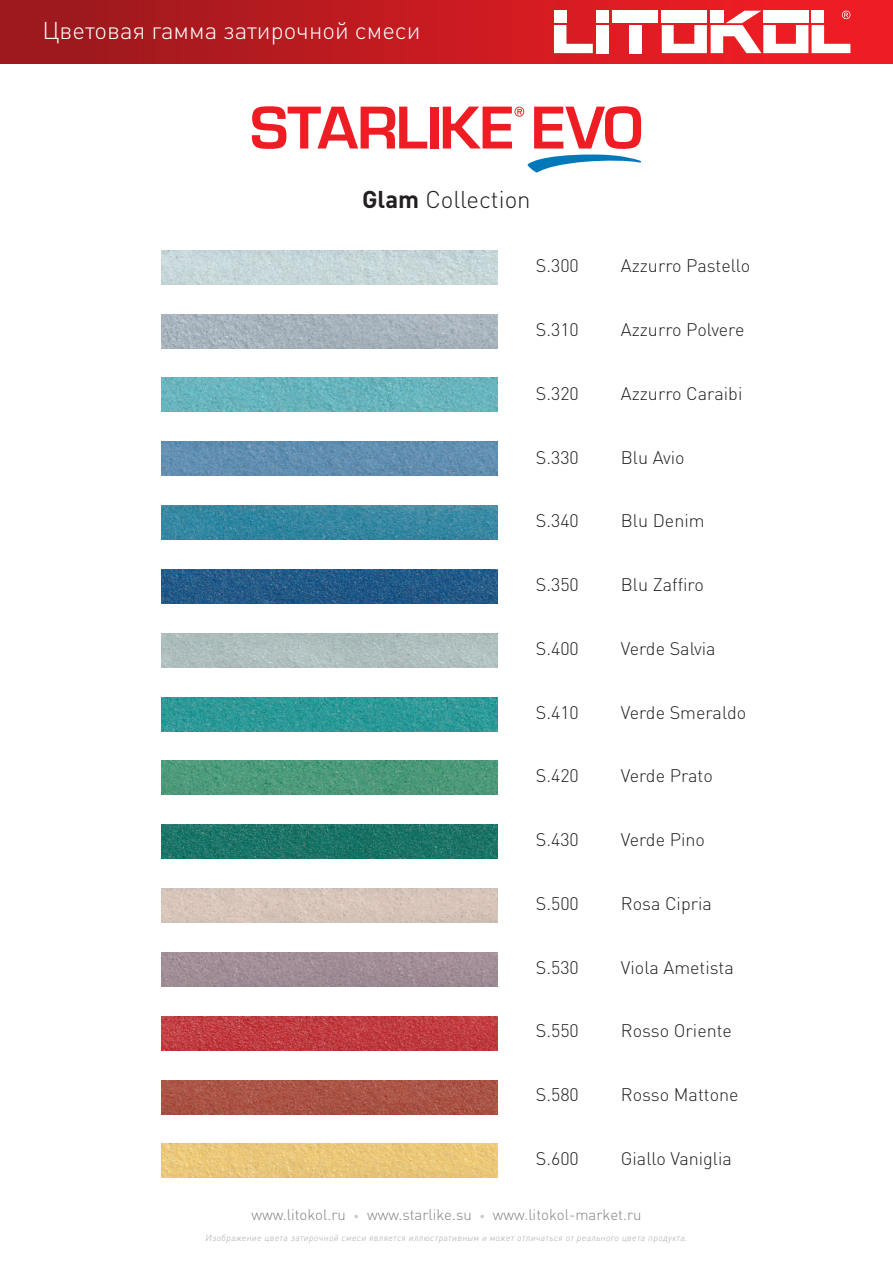
<style>
.page{position:relative;width:893px;height:1263px;background:#fff}
.page>*{position:absolute;margin:0;border:0;box-sizing:border-box;transform-origin:0 0}
.t1{font:300 24px "DIN Pro";color:#fff}
.t2{font:300 24px "DIN Pro";color:#231f20}
.t3{font:300 18px "DIN Pro";color:#231f20}
.t4{font:300 15px "DIN Pro";color:#808285}
.t5{font:italic 300 9px "DIN Pro";letter-spacing:.04em;color:#a8a9ad}
.s1{font-weight:700}
.s2{font-size:10.5px;color:#c7c8ca}
</style>
<div class="page">
<svg style="left:252px;top:106px;width:175px;height:43px"></svg>
<div style="left:430px;top:107px;width:8px;height:41px;background:#ee1d23"></div>
<svg style="left:443px;top:106px;width:199px;height:67px"></svg>
<img style="left:162px;top:378px;width:335px;height:34px">
<img style="left:162px;top:506px;width:335px;height:34px">
<img style="left:162px;top:569px;width:335px;height:34px">
<img style="left:162px;top:825px;width:335px;height:34px">
<img style="left:162px;top:633px;width:335px;height:34px">
<img style="left:162px;top:314px;width:335px;height:34px">
<img style="left:162px;top:442px;width:335px;height:34px">
<img style="left:162px;top:697px;width:335px;height:34px">
<img style="left:162px;top:761px;width:335px;height:34px">
<img style="left:162px;top:250px;width:335px;height:34px">
<img style="left:162px;top:888px;width:335px;height:34px">
<img style="left:162px;top:952px;width:335px;height:34px">
<img style="left:162px;top:1080px;width:335px;height:34px">
<img style="left:162px;top:1144px;width:335px;height:34px">
<img style="left:162px;top:1016px;width:335px;height:34px">
<svg style="left:0;top:0;width:893px;height:64px;background:#c11c21"></svg>
<div style="left:597px;top:25px;width:12px;height:28px;background:#fff"></div>
<div style="left:597px;top:11px;width:12px;height:12px;background:#fff"></div>
<div style="left:613px;top:11px;width:45px;height:12px;background:#fff"></div>
<div style="left:629px;top:25px;width:13px;height:28px;background:#fff"></div>
<div style="left:554px;top:11px;width:12px;height:12px;background:#fff"></div>
<svg style="left:554px;top:25px;width:39px;height:28px"></svg>
<svg style="left:662px;top:11px;width:188px;height:42px"></svg>
<h1 class="t1" style="left:43px;top:14px;width:379px">Цветовая гамма затирочной смеси</h1>
<h1 class="t2" style="left:362px;top:183px;width:170px"><span class="s1">Glam</span> Collection</h1>
<p class="t3" style="left:536px;top:253px;width:45px">S.300</p>
<p class="t3" style="left:621px;top:253px;width:131px">Azzurro Pastello</p>
<p class="t3" style="left:536px;top:317px;width:45px">S.310</p>
<p class="t3" style="left:621px;top:317px;width:125px">Azzurro Polvere</p>
<p class="t3" style="left:536px;top:381px;width:45px">S.320</p>
<p class="t3" style="left:621px;top:381px;width:123px">Azzurro Caraibi</p>
<p class="t3" style="left:536px;top:445px;width:45px">S.330</p>
<p class="t3" style="left:621px;top:445px;width:65px">Blu Avio</p>
<p class="t3" style="left:536px;top:508px;width:45px">S.340</p>
<p class="t3" style="left:621px;top:508px;width:85px">Blu Denim</p>
<p class="t3" style="left:536px;top:572px;width:45px">S.350</p>
<p class="t3" style="left:621px;top:572px;width:84px">Blu Zaffiro</p>
<p class="t3" style="left:536px;top:636px;width:45px">S.400</p>
<p class="t3" style="left:621px;top:636px;width:96px">Verde Salvia</p>
<p class="t3" style="left:536px;top:700px;width:45px">S.410</p>
<p class="t3" style="left:621px;top:700px;width:127px">Verde Smeraldo</p>
<p class="t3" style="left:536px;top:764px;width:45px">S.420</p>
<p class="t3" style="left:621px;top:764px;width:94px">Verde Prato</p>
<p class="t3" style="left:536px;top:827px;width:45px">S.430</p>
<p class="t3" style="left:621px;top:827px;width:86px">Verde Pino</p>
<p class="t3" style="left:536px;top:891px;width:45px">S.500</p>
<p class="t3" style="left:621px;top:891px;width:93px">Rosa Cipria</p>
<p class="t3" style="left:536px;top:955px;width:45px">S.530</p>
<p class="t3" style="left:621px;top:955px;width:114px">Viola Ametista</p>
<p class="t3" style="left:536px;top:1019px;width:45px">S.550</p>
<p class="t3" style="left:621px;top:1019px;width:113px">Rosso Oriente</p>
<p class="t3" style="left:536px;top:1082px;width:45px">S.580</p>
<p class="t3" style="left:621px;top:1082px;width:119px">Rosso Mattone</p>
<p class="t3" style="left:536px;top:1146px;width:45px">S.600</p>
<p class="t3" style="left:621px;top:1146px;width:113px">Giallo Vaniglia</p>
<p class="t4" style="left:251px;top:1205px;width:392px">www.litokol.ru <span class="s2">•</span> www.starlike.su <span class="s2">•</span> www.litokol-market.ru</p>
<p class="t5" style="left:205px;top:1231px;width:484px">Изображение цвета затирочной смеси является иллюстративным и может отличаться от реального цвета продукта.</p>
</div>
